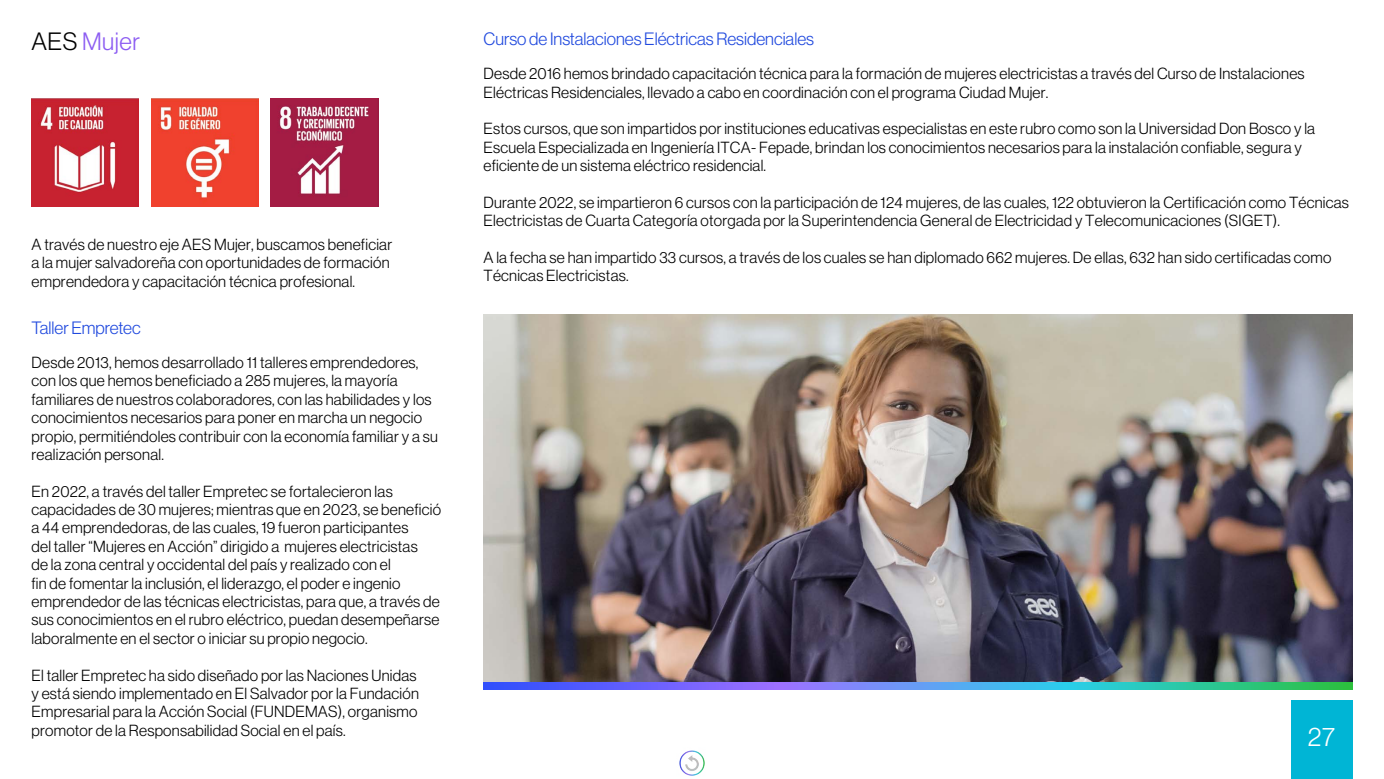
<style>
.page{position:relative;width:1384px;height:779px;background:#fff}
.page>*{position:absolute;margin:0;border:0;box-sizing:border-box;transform-origin:0 0}
.t1{font:26.25px "N Haas Grotesk DS Pro 45 Lt";color:#fff}
.t2{font:24.5px "N Haas Grotesk DS Pro 45 Lt";letter-spacing:.02em;color:#8c5cf2}
.t3{font:17.5px "N Haas Grotesk DS Pro 45 Lt";color:#214ade}
.t4{font:15.75px/18.4px "N Haas Grotesk DS Pro 45 Lt";letter-spacing:.015em;color:#000}
.s1{color:#000}
</style>
<div class="page">
<div style="left:1291px;top:700px;width:61px;height:79px;background:#00b5d5"></div>
<img style="left:679px;top:750px;width:26px;height:26px">
<img style="left:483px;top:314px;width:869px;height:368px">
<svg style="left:483px;top:682px;width:869px;height:7px;background:#5196d8"></svg>
<img style="left:151px;top:99px;width:108px;height:108px">
<img style="left:270px;top:99px;width:108px;height:108px">
<img style="left:31px;top:99px;width:108px;height:108px">
<h2 class="t2" style="left:32px;top:28px;width:110px"><span class="s1">AES</span> Mujer</h2>
<p class="t4" style="left:32px;top:235px;width:362px">A través de nuestro eje AES Mujer, buscamos beneficiar a la mujer salvadoreña con oportunidades de formación emprendedora y capacitación técnica profesional.</p>
<p class="t3" style="left:32px;top:318px;width:111px">Taller Empretec</p>
<p class="t4" style="left:32px;top:353px;width:408px">Desde 2013, hemos desarrollado 11 talleres emprendedores, con los que hemos beneficiado a 285 mujeres, la mayoría familiares de nuestros colaboradores, con las habilidades y los conocimientos necesarios para poner en marcha un negocio propio, permitiéndoles contribuir con la economía familiar y a su realización personal.</p>
<p class="t4" style="left:32px;top:482px;width:411px">En 2022, a través del taller Empretec se fortalecieron las capacidades de 30 mujeres; mientras que en 2023, se benefició a 44 emprendedoras, de las cuales, 19 fueron participantes<br>del taller “Mujeres en Acción” dirigido a mujeres electricistas<br>de la zona central y occidental del país y realizado con el<br>fin de fomentar la inclusión, el liderazgo, el poder e ingenio emprendedor de las técnicas electricistas, para que, a través de sus conocimientos en el rubro eléctrico, puedan desempeñarse laboralmente en el sector o iniciar su propio negocio.</p>
<p class="t4" style="left:32px;top:666px;width:389px">El taller Empretec ha sido diseñado por las Naciones Unidas y está siendo implementado en El Salvador por la Fundación Empresarial para la Acción Social (FUNDEMAS), organismo promotor de la Responsabilidad Social en el país.</p>
<p class="t3" style="left:483px;top:29px;width:332px">Curso de Instalaciones Eléctricas Residenciales</p>
<p class="t4" style="left:483px;top:64px;width:822px">Desde 2016 hemos brindado capacitación técnica para la formación de mujeres electricistas a través del Curso de Instalaciones<br>Eléctricas Residenciales, llevado a cabo en coordinación con el programa Ciudad Mujer.</p>
<p class="t4" style="left:483px;top:120px;width:833px">Estos cursos, que son impartidos por instituciones educativas especialistas en este rubro como son la Universidad Don Bosco y la<br>Escuela Especializada en Ingeniería ITCA- Fepade, brindan los conocimientos necesarios para la instalación confiable, segura y eficiente de un sistema eléctrico residencial.</p>
<p class="t4" style="left:483px;top:193px;width:867px">Durante 2022, se impartieron 6 cursos con la participación de 124 mujeres, de las cuales, 122 obtuvieron la Certificación como Técnicas<br>Electricistas de Cuarta Categoría otorgada por la Superintendencia General de Electricidad y Telecomunicaciones (SIGET).</p>
<p class="t4" style="left:483px;top:248px;width:849px">A la fecha se han impartido 33 cursos, a través de los cuales se han diplomado 662 mujeres. De ellas, 632 han sido certificadas como<br>Técnicas Electricistas.</p>
<h1 class="t1" style="left:1307px;top:722px;width:28px">27</h1>
</div>
